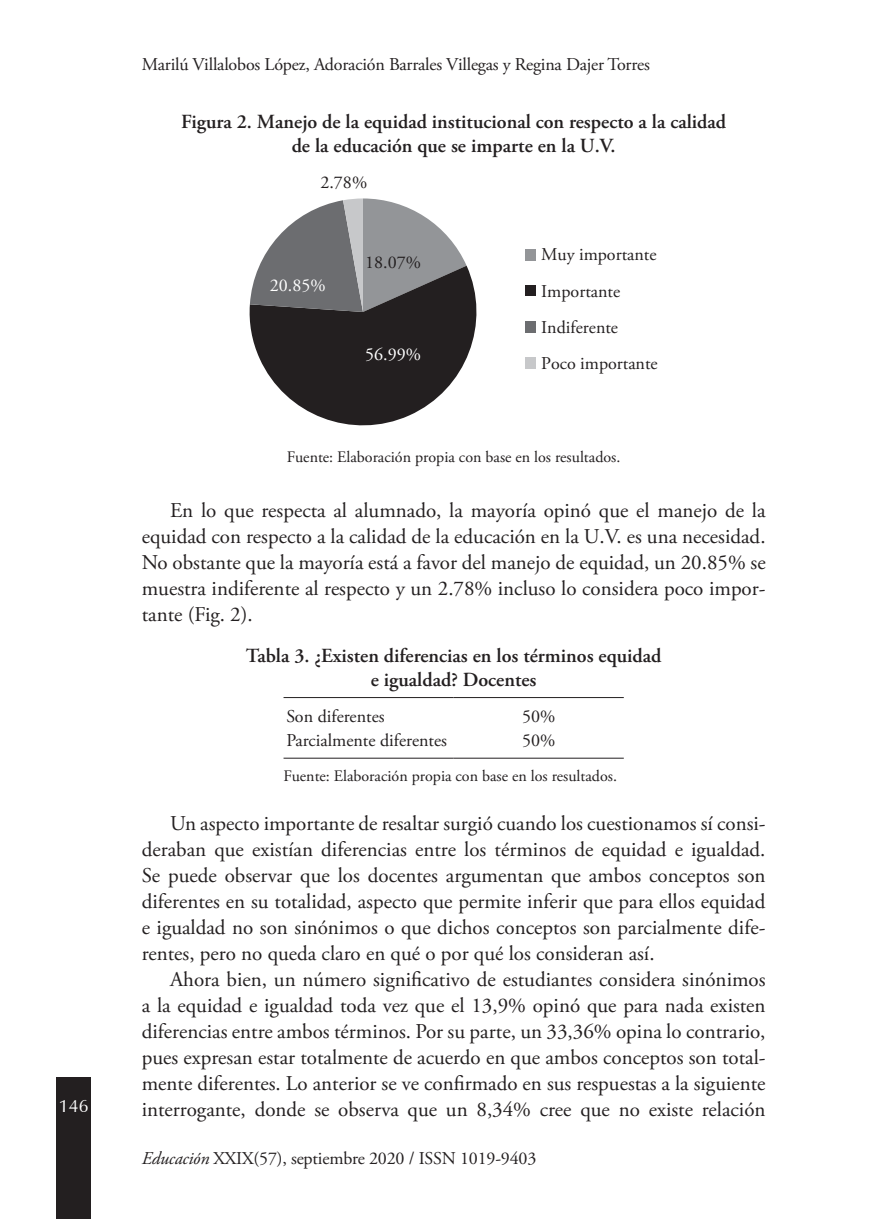
<style>
.page{position:relative;width:879px;height:1219px;background:#fff}
.page>*{position:absolute;margin:0;border:0;box-sizing:border-box;transform-origin:0 0}
.t1{font:21px/26px "Adobe Garamond Pro";color:#231f20;text-align:justify}
.t2{font:600 20px/24px "Adobe Garamond Pro";color:#231f20;text-align:center}
.t3{font:18px/36.2px "Adobe Garamond Pro";letter-spacing:-.01em;color:#231f20}
.t4{font:18px "Adobe Garamond Pro";color:#fff}
.t5{font:18px "Zapf Humanist 601 BT";color:#fff}
.t6{font:16px "Adobe Garamond Pro";color:#231f20}
.s1{font-style:italic}
</style>
<div class="page">
<div style="left:57px;top:1077px;width:34px;height:142px;background:#231f20"></div>
<svg style="left:250px;top:198px;width:227px;height:227px"></svg>
<div style="left:525px;top:249px;width:11px;height:11px;background:#939598"></div>
<div style="left:525px;top:285px;width:11px;height:11px;background:#231f20"></div>
<div style="left:525px;top:321px;width:11px;height:11px;background:#6c6d70"></div>
<div style="left:525px;top:357px;width:11px;height:11px;background:#c7c8ca"></div>
<hr style="left:283px;top:758px;width:171px;height:1px;background:#231f20">
<hr style="left:454px;top:758px;width:170px;height:1px;background:#231f20">
<hr style="left:283px;top:697px;width:171px;height:1px;background:#231f20">
<hr style="left:454px;top:697px;width:170px;height:1px;background:#231f20">
<p class="t5" style="left:59px;top:1094px;width:31px">146</p>
<p class="t3" style="left:142px;top:47px;width:509px">Marilú Villalobos López, Adoración Barrales Villegas y Regina Dajer Torres</p>
<p class="t2" style="left:181px;top:110px;width:546px">Figura 2. Manejo de la equidad institucional con respecto a la calidad de la educación que se imparte en la U.V.</p>
<p class="t3" style="left:320px;top:165px;width:48px">2.78%</p>
<p class="t4" style="left:270px;top:274px;width:57px">20.85%</p>
<p class="t3" style="left:365px;top:245px;width:57px">18.07%</p>
<p class="t4" style="left:365px;top:344px;width:57px">56.99%</p>
<p class="t3" style="left:541px;top:237px;width:118px">Muy importante<br>Importante<br>Indiferente<br>Poco importante</p>
<p class="t6" style="left:287px;top:448px;width:335px">Fuente: Elaboración propia con base en los resultados.</p>
<p class="t1" style="left:142px;top:498px;width:625px;text-indent:28px">En lo que respecta al alumnado, la mayoría opinó que el manejo de la equidad con respecto a la calidad de la educación en la U.V. es una necesidad.<br>No obstante que la mayoría está a favor del manejo de equidad, un 20.85% se muestra indiferente al respecto y un 2.78% incluso lo considera poco impor&shy;tante (Fig. 2).</p>
<p class="t2" style="left:246px;top:644px;width:417px">Tabla 3. ¿Existen diferencias en los términos equidad e igualdad? Docentes</p>
<p class="t3" style="left:286px;top:699px;width:100px">Son diferentes</p>
<p class="t3" style="left:522px;top:699px;width:35px">50%</p>
<p class="t3" style="left:286px;top:723px;width:162px">Parcialmente diferentes</p>
<p class="t3" style="left:522px;top:723px;width:35px">50%</p>
<p class="t6" style="left:283px;top:766px;width:335px">Fuente: Elaboración propia con base en los resultados.</p>
<p class="t1" style="left:142px;top:811px;width:625px;text-indent:28px">Un aspecto importante de resaltar surgió cuando los cuestionamos sí consi&shy;deraban que existían diferencias entre los términos de equidad e igualdad.<br>Se puede observar que los docentes argumentan que ambos conceptos son diferentes en su totalidad, aspecto que permite inferir que para ellos equidad e igualdad no son sinónimos o que dichos conceptos son parcialmente dife&shy;rentes, pero no queda claro en qué o por qué los consideran así.</p>
<p class="t1" style="left:142px;top:967px;width:625px;text-indent:28px">Ahora bien, un número significativo de estudiantes considera sinónimos a la equidad e igualdad toda vez que el 13,9% opinó que para nada existen diferencias entre ambos términos. Por su parte, un 33,36% opina lo contrario, pues expresan estar totalmente de acuerdo en que ambos conceptos son total&shy;mente diferentes. Lo anterior se ve confirmado en sus respuestas a la siguiente interrogante, donde se observa que un 8,34% cree que no existe relación</p>
<p class="t3" style="left:142px;top:1141px;width:396px"><span class="s1">Educación</span> XXIX(57), septiembre 2020 / ISSN 1019-9403</p>
</div>
